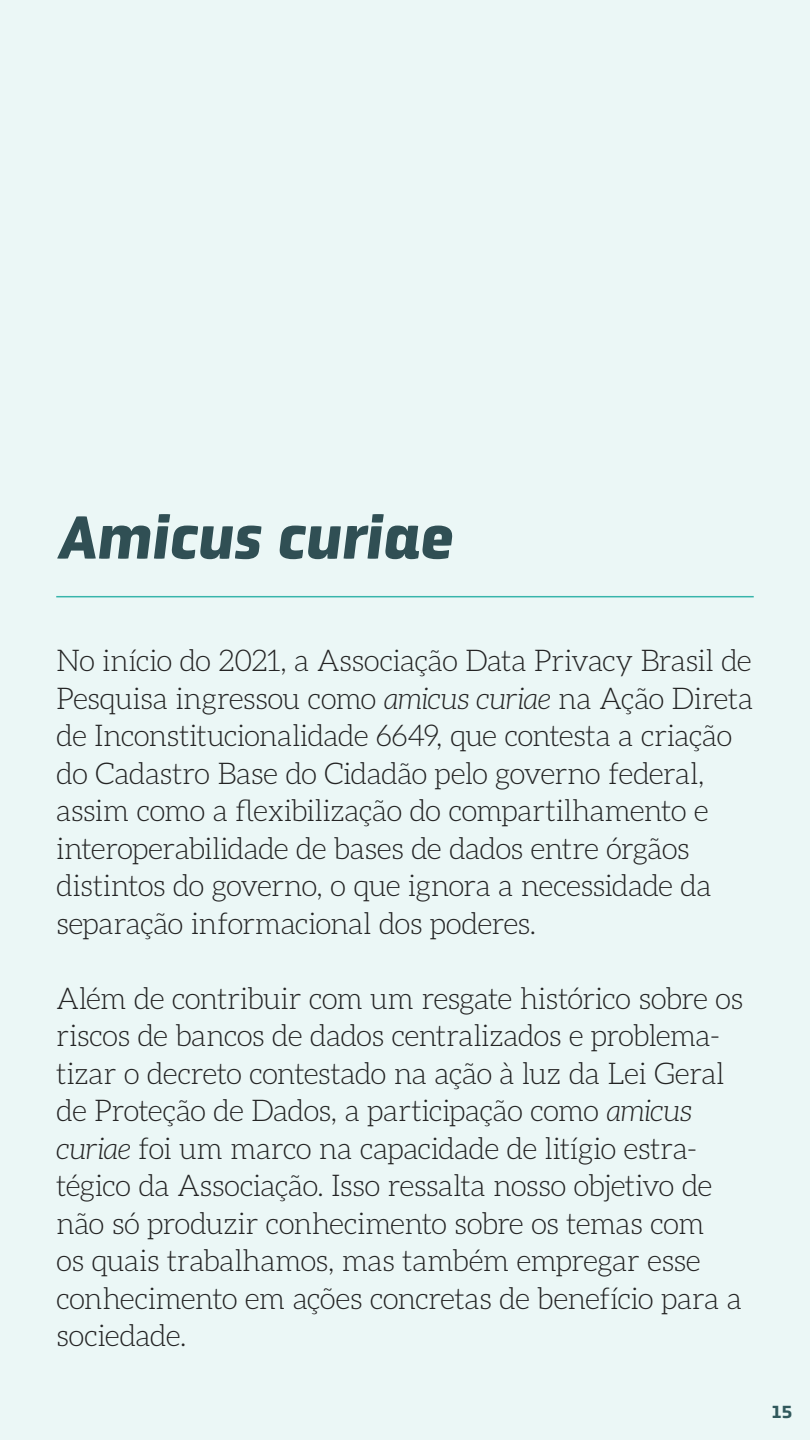
<style>
.page{position:relative;width:810px;height:1440px;background:#ebf7f6}
.page>*{position:absolute;margin:0;border:0;box-sizing:border-box;transform-origin:0 0}
.t1{font:italic 700 61.5px "Obvia";letter-spacing:-.01em;color:#304f54}
.t2{font:300 30px/37.5px "Aleo";letter-spacing:-.025em;color:#242424}
.t3{font:600 18px "Obvia";color:#304f54}
.s1{font-style:italic}
</style>
<div class="page">
<hr style="left:56px;top:596px;width:698px;height:1px;background:#38b5ab">
<p class="t1" style="left:56px;top:499px;width:397px">Amicus curiae</p>
<p class="t2" style="left:56px;top:642px;width:699px">No início do 2021, a Associação Data Privacy Brasil de Pesquisa ingressou como <span class="s1">amicus curiae</span> na Ação Direta de Inconstitucionalidade 6649, que contesta a criação do Cadastro Base do Cidadão pelo governo federal, assim como a flexibilização do compartilhamento e interoperabilidade de bases de dados entre órgãos distintos do governo, o que ignora a necessidade da separação informacional dos poderes.</p>
<p class="t2" style="left:56px;top:979px;width:688px">Além de contribuir com um resgate histórico sobre os riscos de bancos de dados centralizados e problema&shy;tizar o decreto contestado na ação à luz da Lei Geral de Proteção de Dados, a participação como <span class="s1">amicus curiae</span> foi um marco na capacidade de litígio estra&shy;tégico da Associação. Isso ressalta nosso objetivo de não só produzir conhecimento sobre os temas com<br>os quais trabalhamos, mas também empregar esse conhecimento em ações concretas de benefício para a sociedade.</p>
<p class="t3" style="left:771px;top:1401px;width:22px">15</p>
</div>
